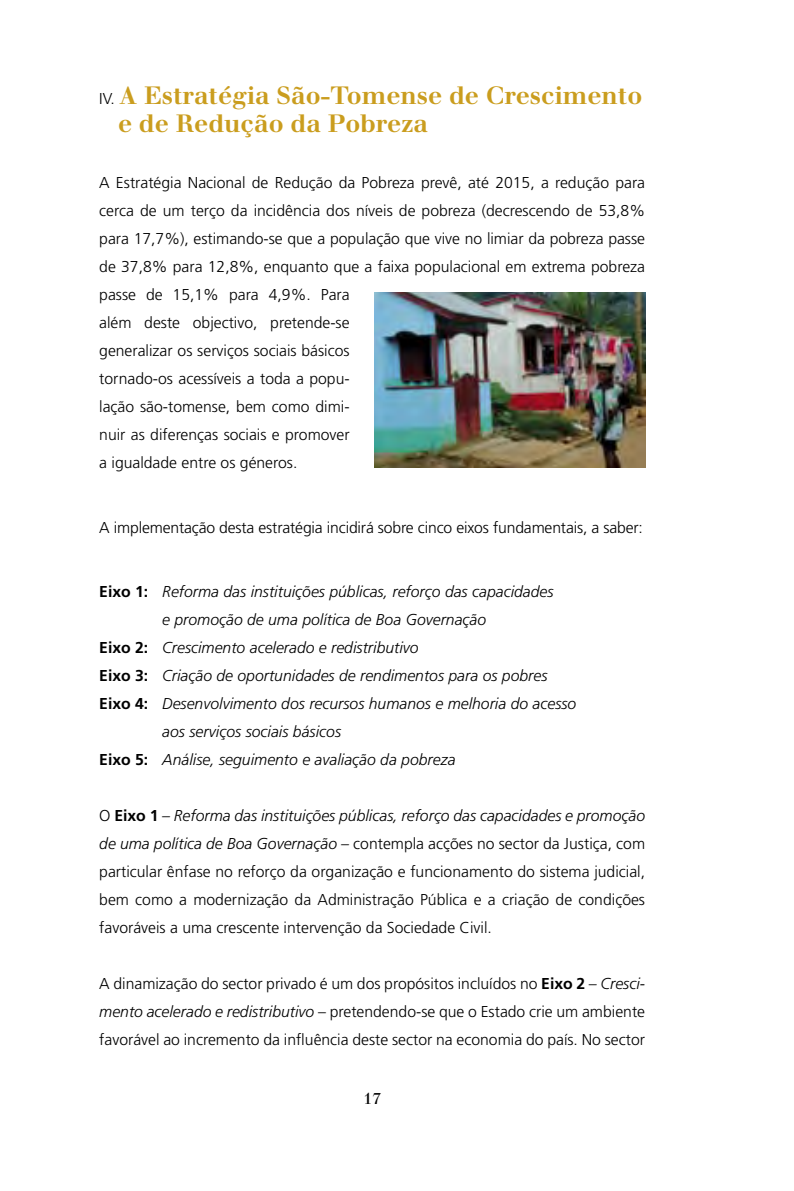
<style>
.page{position:relative;width:794px;height:1191px;background:#fff}
.page>*{position:absolute;margin:0;border:0;box-sizing:border-box;transform-origin:0 0}
.t1{font:700 24.5px/28px "Walbaum";color:#ca9d1e}
.t2{font:300 15.75px/28px "Frutiger";color:#000;text-align:justify}
.t3{font:italic 300 15.75px "Frutiger";color:#000}
.t4{font:15.75px "Walbaum";color:#000}
.s1{font-family:"Frutiger";font-weight:300;font-size:15.75px;color:#000}
.s2{font-weight:700;font-style:normal}
.s3{font-weight:700}
.s4{font-style:italic}
</style>
<div class="page">
<img style="left:374px;top:293px;width:271px;height:174px">
<h1 class="t1" style="left:118px;top:81px;width:526px;text-indent:-19px"><span class="s1">IV.</span> A Estratégia São-Tomense de Crescimento e de Redução da Pobreza</h1>
<p class="t2" style="left:99px;top:168px;width:547px;text-align:left">A Estratégia Nacional de Redução da Pobreza prevê, até 2015, a redução para cerca de um terço da incidência dos níveis de pobreza (decrescendo de 53,8% para 17,7%), estimando-se que a população que vive no limiar da pobreza passe de 37,8% para 12,8%, enquanto que a faixa populacional em extrema pobreza passe de 15,1% para 4,9%. Para<br>além deste objectivo, pretende-se<br>generalizar os serviços sociais básicos<br>tornado-os acessíveis a toda a popu-<br>lação são-tomense, bem como dimi-<br>nuir as diferenças sociais e promover<br>a igualdade entre os géneros.</p>
<p class="t2" style="left:99px;top:513px;width:545px">A implementação desta estratégia incidirá sobre cinco eixos fundamentais, a saber:</p>
<p class="t3" style="left:99px;top:583px;width:456px"><span class="s2">Eixo 1:</span> Reforma das instituições públicas, reforço das capacidades</p>
<p class="t3" style="left:162px;top:611px;width:325px">e promoção de uma política de Boa Governação</p>
<p class="t3" style="left:99px;top:639px;width:321px"><span class="s2">Eixo 2:</span> Crescimento acelerado e redistributivo</p>
<p class="t3" style="left:99px;top:667px;width:450px"><span class="s2">Eixo 3:</span> Criação de oportunidades de rendimentos para os pobres</p>
<p class="t3" style="left:99px;top:695px;width:478px"><span class="s2">Eixo 4:</span> Desenvolvimento dos recursos humanos e melhoria do acesso</p>
<p class="t3" style="left:162px;top:723px;width:180px">aos serviços sociais básicos</p>
<p class="t3" style="left:99px;top:751px;width:358px"><span class="s2">Eixo 5:</span> Análise, seguimento e avaliação da pobreza</p>
<p class="t2" style="left:99px;top:802px;width:547px">O <span class="s3">Eixo 1</span> <span class="s4">– Reforma das instituições públicas, reforço das capacidades e promoção de uma política de Boa Governação –</span> contempla acções no sector da Justiça, com particular ênfase no reforço da organização e funcionamento do sistema judicial, bem como a modernização da Administração Pública e a criação de condições favoráveis a uma crescente intervenção da Sociedade Civil.</p>
<p class="t2" style="left:99px;top:970px;width:547px">A dinamização do sector privado é um dos propósitos incluídos no <span class="s3">Eixo 2</span> <span class="s4">– Cresci&shy;mento acelerado e redistributivo</span> – pretendendo-se que o Estado crie um ambiente favorável ao incremento da influência deste sector na economia do país. No sector</p>
<p class="t4" style="left:363px;top:1089px;width:19px">17</p>
</div>
